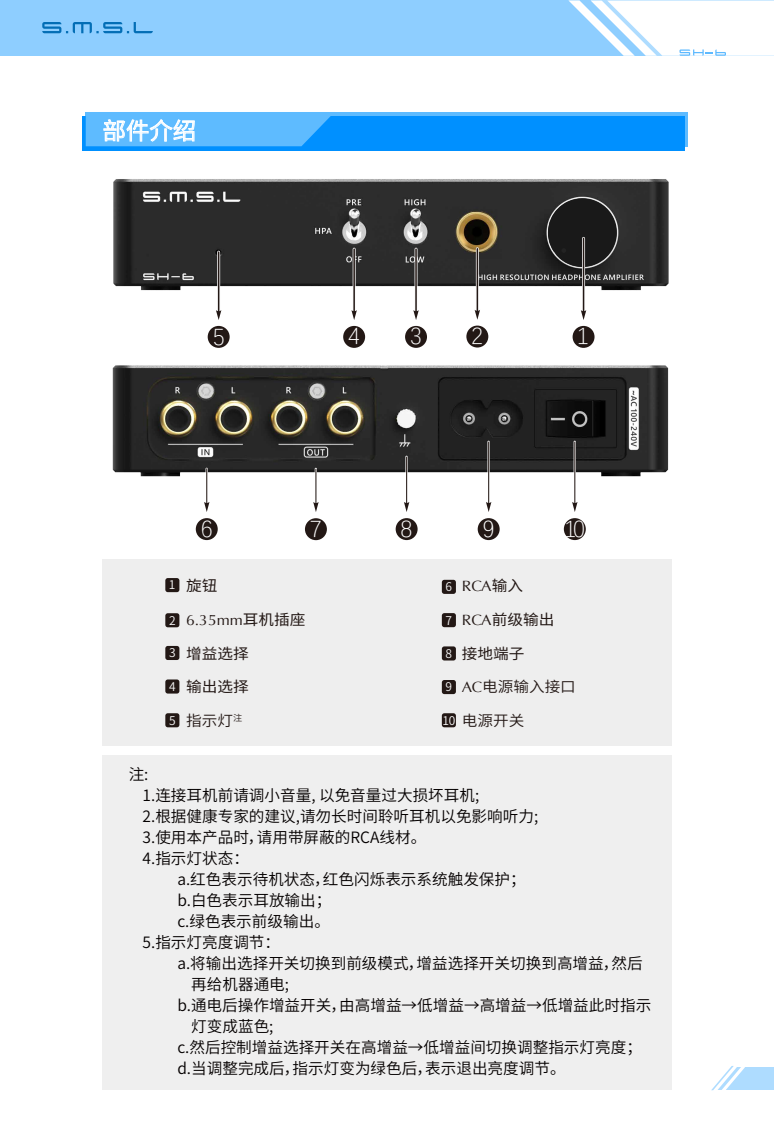
<style>
.page{position:relative;width:774px;height:1132px;background:#fff}
.page>*{position:absolute;margin:0;border:0;box-sizing:border-box;transform-origin:0 0}
.t1{font:23.4px "Source Han Sans CN";color:#fff}
.t2{font:300 23.1px "Deng Xian";color:#fff}
.t3{font:15.6px/21px "Source Han Sans CN";color:#040000}
.t4{font:14.7px "Source Han Sans CN";color:#231815;scale:1.06 1}
.t5{font:14.7px "Optima";color:#231815;scale:1.06 1}
.t6{font:14.7px "Source Han Sans CN";color:#231815;scale:1.05 1}
.t7{font:14.7px "Source Han Sans CN";color:#231815;scale:1.06 1}
.t8{font:12px "Source Han Sans CN";color:#f7f7f7}
.s1{font-family:"Source Han Sans CN"}
.s2{font-family:"Optima"}
</style>
<div class="page">
<img style="left:112px;top:365px;width:557px;height:112px">
<img style="left:113px;top:179px;width:555px;height:111px">
<div style="left:86px;top:112px;width:602px;height:34px;background:#5ebbff"></div>
<div style="left:82px;top:116px;width:602px;height:35px;background:#0090ff"></div>
<svg style="left:86px;top:116px;width:245px;height:30px;background:#68bfff"></svg>
<div style="left:675px;top:1066px;width:99px;height:22px;background:#aedcff"></div>
<svg style="left:671px;top:1065px;width:75px;height:24px"></svg>
<hr style="left:476px;top:249px;width:3px;height:62px;background:#f6f6f6">
<hr style="left:477px;top:249px;width:1px;height:62px;background:#231815">
<svg style="left:475px;top:310px;width:5px;height:9px"></svg>
<div style="left:466px;top:325px;width:22px;height:22px;background:#231815;border-radius:50%"></div>
<hr style="left:414px;top:249px;width:3px;height:63px;background:#f6f6f6">
<hr style="left:415px;top:249px;width:2px;height:63px;background:#231815">
<svg style="left:413px;top:310px;width:6px;height:10px"></svg>
<div style="left:405px;top:326px;width:22px;height:22px;background:#231815;border-radius:50%"></div>
<hr style="left:353px;top:249px;width:3px;height:63px;background:#f6f6f6">
<hr style="left:353px;top:249px;width:2px;height:63px;background:#231815">
<svg style="left:351px;top:310px;width:6px;height:10px"></svg>
<div style="left:343px;top:326px;width:22px;height:22px;background:#231815;border-radius:50%"></div>
<hr style="left:217px;top:252px;width:3px;height:60px;background:#f6f6f6">
<hr style="left:218px;top:252px;width:1px;height:60px;background:#231815">
<svg style="left:216px;top:310px;width:5px;height:10px"></svg>
<div style="left:208px;top:326px;width:22px;height:22px;background:#231815;border-radius:50%"></div>
<div style="left:102px;top:559px;width:569px;height:186px;background:#eee"></div>
<div style="left:165px;top:713px;width:14px;height:14px;background:#231815;border-radius:3px"></div>
<div style="left:442px;top:579px;width:14px;height:14px;background:#231815;border-radius:3px"></div>
<div style="left:442px;top:613px;width:14px;height:14px;background:#231815;border-radius:3px"></div>
<div style="left:165px;top:578px;width:14px;height:14px;background:#231815;border-radius:3px"></div>
<div style="left:165px;top:613px;width:14px;height:14px;background:#231815;border-radius:3px"></div>
<div style="left:165px;top:645px;width:14px;height:14px;background:#231815;border-radius:3px"></div>
<div style="left:165px;top:679px;width:14px;height:14px;background:#231815;border-radius:3px"></div>
<div style="left:442px;top:646px;width:14px;height:14px;background:#231815;border-radius:3px"></div>
<div style="left:442px;top:679px;width:14px;height:15px;background:#231815;border-radius:3px"></div>
<div style="left:102px;top:755px;width:569px;height:334px;background:#efefef"></div>
<div style="left:442px;top:713px;width:14px;height:14px;background:#231815;border-radius:3px"></div>
<div style="left:0;top:0;width:774px;height:55px;background:#8eceff"></div>
<svg style="left:42px;top:22px;width:111px;height:11px"></svg>
<svg style="left:568px;top:0;width:206px;height:56px"></svg>
<hr style="left:206px;top:468px;width:2px;height:38px;background:#fff">
<hr style="left:206px;top:468px;width:1px;height:38px;background:#231815">
<svg style="left:204px;top:501px;width:5px;height:11px"></svg>
<div style="left:196px;top:518px;width:22px;height:22px;background:#231815;border-radius:50%"></div>
<hr style="left:315px;top:468px;width:2px;height:38px;background:#fff">
<hr style="left:315px;top:469px;width:1px;height:37px;background:#231815">
<svg style="left:313px;top:502px;width:6px;height:10px"></svg>
<div style="left:305px;top:518px;width:22px;height:22px;background:#231815;border-radius:50%"></div>
<hr style="left:405px;top:456px;width:3px;height:50px;background:#fff">
<hr style="left:406px;top:457px;width:1px;height:49px;background:#231815">
<svg style="left:404px;top:501px;width:5px;height:11px"></svg>
<div style="left:396px;top:518px;width:22px;height:22px;background:#231815;border-radius:50%"></div>
<hr style="left:487px;top:441px;width:3px;height:65px;background:#fff">
<hr style="left:488px;top:442px;width:1px;height:64px;background:#231815">
<svg style="left:486px;top:501px;width:5px;height:11px"></svg>
<div style="left:478px;top:518px;width:22px;height:22px;background:#231815;border-radius:50%"></div>
<hr style="left:574px;top:441px;width:2px;height:65px;background:#fff">
<hr style="left:574px;top:442px;width:1px;height:64px;background:#231815">
<svg style="left:572px;top:501px;width:5px;height:11px"></svg>
<div style="left:564px;top:518px;width:22px;height:22px;background:#231815;border-radius:50%"></div>
<div style="left:548px;top:198px;width:68px;height:69px;background:#191919;border-radius:50%"></div>
<hr style="left:582px;top:238px;width:3px;height:74px;background:#f6f6f6">
<hr style="left:583px;top:238px;width:1px;height:74px;background:#231815">
<svg style="left:581px;top:310px;width:5px;height:10px"></svg>
<div style="left:572px;top:326px;width:22px;height:22px;background:#231815;border-radius:50%"></div>
<h1 class="t1" style="left:103px;top:117px;width:95px">部件介绍</h1>
<h2 class="t2" style="left:213px;top:322px;width:13px">5</h2>
<h2 class="t2" style="left:348px;top:321px;width:13px">4</h2>
<h2 class="t2" style="left:410px;top:321px;width:13px">3</h2>
<h2 class="t2" style="left:471px;top:321px;width:13px">2</h2>
<h2 class="t2" style="left:578px;top:321px;width:13px">1</h2>
<h2 class="t2" style="left:201px;top:514px;width:13px">6</h2>
<h2 class="t2" style="left:310px;top:514px;width:13px">7</h2>
<h2 class="t2" style="left:401px;top:514px;width:13px">8</h2>
<h2 class="t2" style="left:483px;top:514px;width:13px">9</h2>
<h2 class="t2" style="left:565px;top:514px;width:22px">10</h2>
<p class="t4" style="left:186px;top:577px;width:31px">旋钮</p>
<p class="t5" style="left:186px;top:611px;width:114px">6.35mm<span class="s1">耳机插座</span></p>
<p class="t4" style="left:186px;top:644px;width:61px">增益选择</p>
<p class="t4" style="left:186px;top:678px;width:61px">输出选择</p>
<p class="t7" style="left:186px;top:712px;width:54px">指示灯<sup>注</sup></p>
<p class="t5" style="left:462px;top:577px;width:59px">RCA<span class="s1">输入</span></p>
<p class="t4" style="left:462px;top:611px;width:89px"><span class="s2">RCA</span>前级输出</p>
<p class="t4" style="left:462px;top:644px;width:61px">接地端子</p>
<p class="t6" style="left:462px;top:678px;width:110px"><span class="s2">AC</span>电源输入接口</p>
<p class="t8" style="left:169px;top:578px;width:8px">1</p>
<p class="t8" style="left:169px;top:613px;width:8px">2</p>
<p class="t8" style="left:169px;top:646px;width:8px">3</p>
<p class="t8" style="left:169px;top:679px;width:8px">4</p>
<p class="t8" style="left:445px;top:580px;width:8px">6</p>
<p class="t8" style="left:445px;top:613px;width:8px">7</p>
<p class="t8" style="left:445px;top:646px;width:8px">8</p>
<p class="t8" style="left:445px;top:680px;width:8px">9</p>
<p class="t8" style="left:169px;top:713px;width:8px">5</p>
<p class="t6" style="left:462px;top:712px;width:61px">电源开关</p>
<p class="t8" style="left:442px;top:713px;width:15px">10</p>
<p class="t3" style="left:143px;top:764px;width:397px;text-indent:-14px">注:<br>1.连接耳机前请调小音量, 以免音量过大损坏耳机;<br>2.根据健康专家的建议,请勿长时间聆听耳机以免影响听力;<br>3.使用本产品时，请用带屏蔽的RCA线材。<br>4.指示灯状态：</p>
<p class="t3" style="left:177px;top:869px;width:350px">a.红色表示待机状态，红色闪烁表示系统触发保护；</p>
<p class="t3" style="left:177px;top:890px;width:156px">b.白色表示耳放输出；</p>
<p class="t3" style="left:177px;top:911px;width:154px">c.绿色表示前级输出。</p>
<p class="t3" style="left:143px;top:932px;width:139px">5.指示灯亮度调节：</p>
<p class="t3" style="left:177px;top:953px;width:467px">a.将输出选择开关切换到前级模式，增益选择开关切换到高增益，然后</p>
<p class="t3" style="left:191px;top:974px;width:99px">再给机器通电;</p>
<p class="t3" style="left:177px;top:995px;width:475px">b.通电后操作增益开关，由高增益→低增益→高增益→低增益此时指示</p>
<p class="t3" style="left:191px;top:1016px;width:84px">灯变成蓝色;</p>
<p class="t3" style="left:177px;top:1037px;width:466px">c.然后控制增益选择开关在高增益→低增益间切换调整指示灯亮度；</p>
<p class="t3" style="left:177px;top:1058px;width:390px">d.当调整完成后，指示灯变为绿色后，表示退出亮度调节。</p>
</div>
